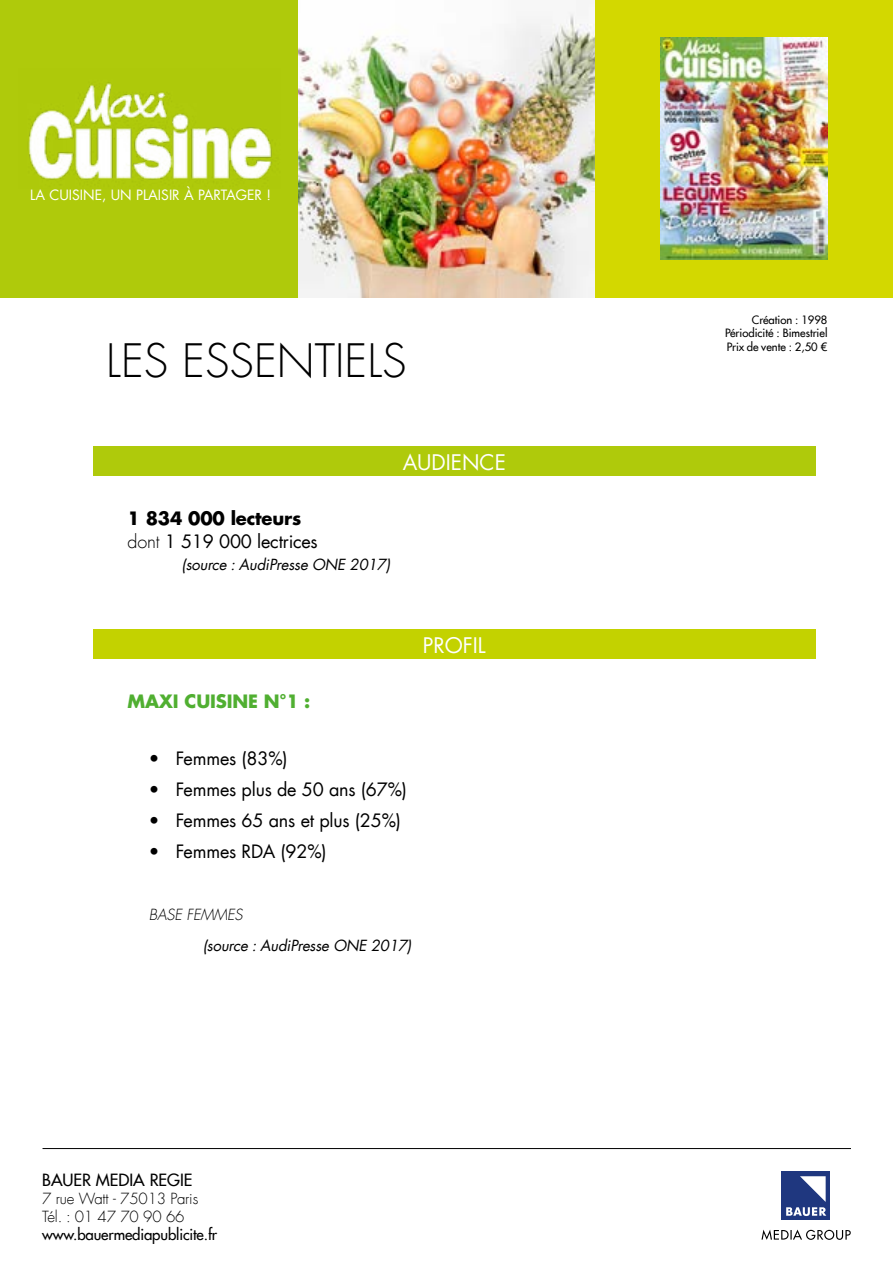
<style>
.page{position:relative;width:893px;height:1263px;background:#fff}
.page>*{position:absolute;margin:0;border:0;box-sizing:border-box;transform-origin:0 0}
.t1{font:300 45px "Futura Com";color:#000}
.t2{font:21px "Futura Com";color:#fff}
.t3{font:18px/22.5px "Futura Com";letter-spacing:-.01em;color:#000}
.t4{font:700 18px "Futura Com";letter-spacing:-.01em;color:#50af31}
.t5{font:500 16.5px "Futura Com";color:#000}
.t6{font:italic 15px "Futura Com";letter-spacing:-.01em;color:#000}
.t7{font:300 15px/18px "Futura Com";letter-spacing:-.01em;color:#000}
.t8{font:500 15px "Futura Com";letter-spacing:-.01em;color:#000}
.t9{font:italic 300 15px "Futura Com";letter-spacing:-.01em;color:#000}
.t10{font:13.8px "Futura Com";color:#fff}
.t11{font:500 11.25px/13.5px "Futura Com";color:#000;text-align:justify}
.s1{font-weight:700}
.s2{font-weight:300}
</style>
<div class="page">
<img style="left:298px;top:12px;width:297px;height:286px">
<div style="left:0;top:0;width:298px;height:298px;background:#afca0b"></div>
<img style="left:28px;top:82px;width:244px;height:98px">
<div style="left:595px;top:0;width:298px;height:298px;background:#d3d800"></div>
<img style="left:661px;top:38px;width:166px;height:222px">
<svg style="left:761px;top:1229px;width:90px;height:11px"></svg>
<div style="left:781px;top:1171px;width:49px;height:49px;background:#1f377f"></div>
<svg style="left:786px;top:1176px;width:40px;height:40px"></svg>
<hr style="left:43px;top:1148px;width:808px;height:1px;background:#000">
<div style="left:93px;top:446px;width:723px;height:30px;background:#afca0b"></div>
<div style="left:93px;top:629px;width:723px;height:30px;background:#c3d200"></div>
<p class="t10" style="left:30px;top:185px;width:242px">LA CUISINE, UN PLAISIR À PARTAGER !</p>
<h1 class="t1" style="left:106px;top:331px;width:302px">LES ESSENTIELS</h1>
<p class="t2" style="left:403px;top:448px;width:105px">AUDIENCE</p>
<p class="t3" style="left:128px;top:507px;width:192px"><span class="s1">1 834 000 lecteurs </span><span class="s2">dont</span> 1 519 000 lectrices</p>
<p class="t6" style="left:182px;top:554px;width:210px">(source : AudiPresse ONE 2017)</p>
<p class="t4" style="left:128px;top:687px;width:184px">MAXI CUISINE N°1 :</p>
<p class="t2" style="left:423px;top:631px;width:64px">PROFIL</p>
<p class="t3" style="left:149px;top:747px;width:140px">• Femmes (83%)</p>
<p class="t3" style="left:149px;top:778px;width:260px">• Femmes plus de 50 ans (67%)</p>
<p class="t3" style="left:149px;top:809px;width:254px">• Femmes 65 ans et plus (25%)</p>
<p class="t3" style="left:149px;top:840px;width:179px">• Femmes RDA (92%)</p>
<p class="t9" style="left:149px;top:904px;width:95px">BASE FEMMES</p>
<p class="t6" style="left:203px;top:935px;width:210px">(source : AudiPresse ONE 2017)</p>
<p class="t5" style="left:42px;top:1167px;width:152px">BAUER MEDIA REGIE</p>
<p class="t7" style="left:42px;top:1189px;width:158px">7 rue Watt - 75013 Paris<br>Tél. : 01 47 70 90 66</p>
<p class="t8" style="left:42px;top:1223px;width:176px">www.bauermediapublicite.fr</p>
<p class="t11" style="left:725px;top:312px;width:104px;text-indent:27px">Création : 1998<br>Périodicité : Bimestriel Prix de vente : 2,50 €</p>
</div>
